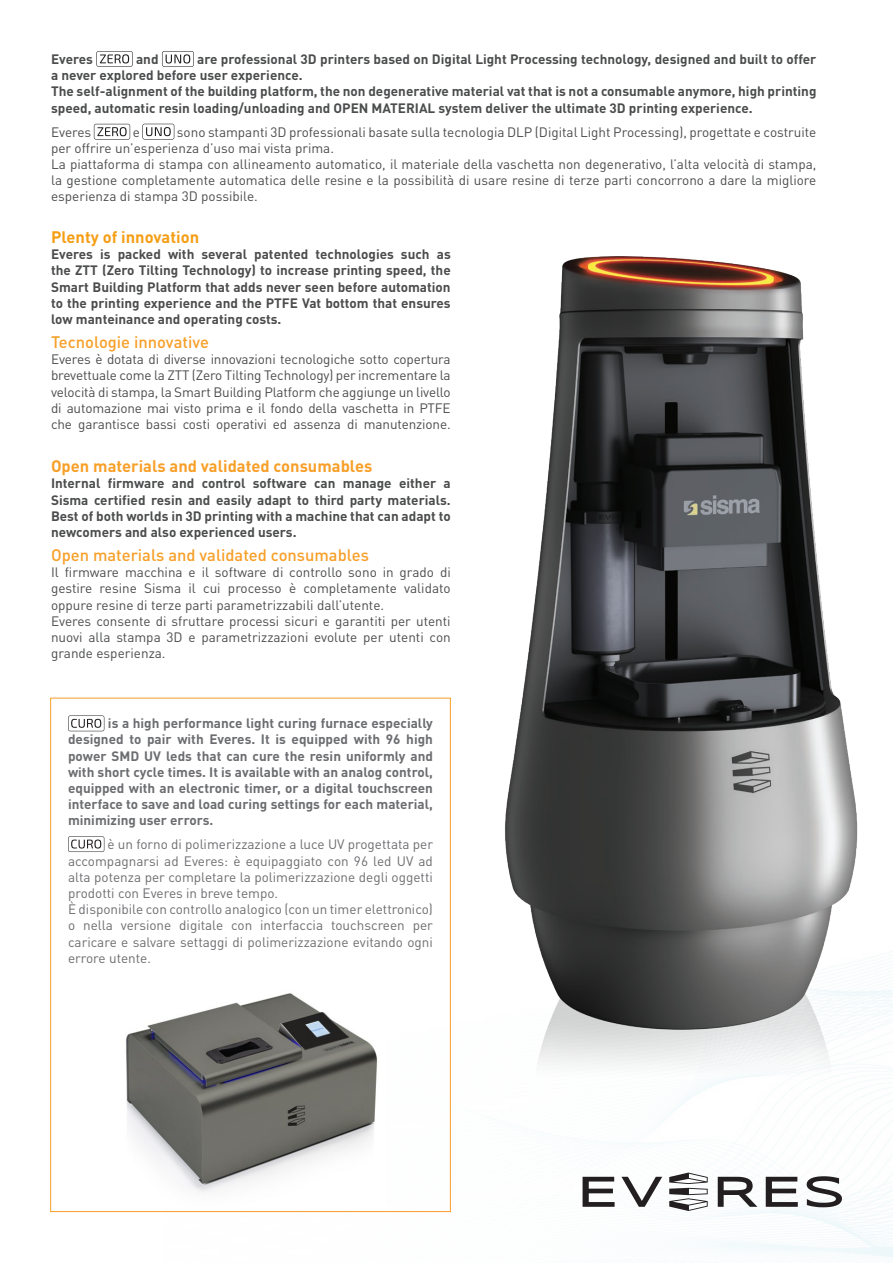
<style>
.page{position:relative;width:893px;height:1263px;background:#fff}
.page>*{position:absolute;margin:0;border:0;box-sizing:border-box;transform-origin:0 0}
.t1{font:500 16.5px "DIN Pro";color:#f89f28}
.t2{font:700 16.5px "DIN Pro";color:#f89f28}
.t3{font:700 16.5px "DIN Pro";color:#f59e14}
.t4{font:13.5px/16.2px "DIN Pro";color:#4b4c4d}
.t5{font:700 13.5px/16.2px "DIN Pro";color:#4b4c4d;text-align:justify}
.t6{font:13.5px/16.2px "DIN Pro";color:#6c6d70}
.t7{font:700 13.5px/16.2px "DIN Pro";color:#6c6d70;text-align:justify}
</style>
<div class="page">
<img style="left:505px;top:257px;width:388px;height:850px">
<svg style="left:96px;top:51px;width:37px;height:16px"></svg>
<svg style="left:162px;top:51px;width:32px;height:16px"></svg>
<svg style="left:94px;top:124px;width:36px;height:16px"></svg>
<svg style="left:142px;top:124px;width:32px;height:16px"></svg>
<svg style="left:669px;top:1172px;width:39px;height:39px"></svg>
<svg style="left:718px;top:1177px;width:39px;height:30px"></svg>
<svg style="left:766px;top:1177px;width:32px;height:30px"></svg>
<svg style="left:807px;top:1176px;width:35px;height:31px"></svg>
<svg style="left:583px;top:1177px;width:32px;height:30px"></svg>
<svg style="left:621px;top:1177px;width:41px;height:30px"></svg>
<svg style="left:68px;top:715px;width:36px;height:16px"></svg>
<svg style="left:68px;top:836px;width:36px;height:16px"></svg>
<img style="left:125px;top:993px;width:253px;height:199px">
<p class="t5" style="left:51px;top:49px;width:767px;text-align:left;text-indent:146px">are professional 3D printers based on Digital Light Processing technology, designed and built to offer a never explored before user experience.<br>The self-alignment of the building platform, the non degenerative material vat that is not a consumable anymore, high printing speed, automatic resin loading/unloading and OPEN MATERIAL system deliver the ultimate 3D printing experience.</p>
<p class="t4" style="left:51px;top:122px;width:42px">Everes</p>
<p class="t4" style="left:133px;top:122px;width:9px">e</p>
<p class="t5" style="left:51px;top:49px;width:43px">Everes</p>
<p class="t5" style="left:136px;top:49px;width:24px">and</p>
<p class="t4" style="left:51px;top:122px;width:767px;text-indent:126px">sono stampanti 3D professionali basate sulla tecnologia DLP (Digital Light Processing), progettate e costruite per offrire un’esperienza d’uso mai vista prima.<br>La piattaforma di stampa con allineamento automatico, il materiale della vaschetta non degenerativo, l’alta velocità di stampa, la gestione completamente automatica delle resine e la possibilità di usare resine di terze parti concorrono a dare la migliore esperienza di stampa 3D possibile.</p>
<p class="t3" style="left:51px;top:223px;width:150px">Plenty of innovation</p>
<p class="t5" style="left:51px;top:245px;width:401px">Everes is packed with several patented technologies such as the ZTT (Zero Tilting Technology) to increase printing speed, the Smart Building Platform that adds never seen before automation to the printing experience and the PTFE Vat bottom that ensures low manteinance and operating costs.</p>
<p class="t1" style="left:51px;top:329px;width:159px">Tecnologie innovative</p>
<p class="t4" style="left:51px;top:350px;width:401px;text-align:justify">Everes è dotata di diverse innovazioni tecnologiche sotto copertura brevettuale come la ZTT (Zero Tilting Technology) per incrementare la velocità di stampa, la Smart Building Platform che aggiunge un livello di automazione mai visto prima e il fondo della vaschetta in PTFE che garantisce bassi costi operativi ed assenza di manutenzione.</p>
<p class="t2" style="left:51px;top:452px;width:323px">Open materials and validated consumables</p>
<p class="t5" style="left:51px;top:474px;width:401px">Internal firmware and control software can manage either a Sisma certified resin and easily adapt to third party materials.<br>Best of both worlds in 3D printing with a machine that can adapt to newcomers and also experienced users.</p>
<p class="t1" style="left:51px;top:542px;width:319px">Open materials and validated consumables</p>
<p class="t4" style="left:51px;top:563px;width:401px">Il firmware macchina e il software di controllo sono in grado di gestire resine Sisma il cui processo è completamente validato oppure resine di terze parti parametrizzabili dall’utente.<br>Everes consente di sfruttare processi sicuri e garantiti per utenti nuovi alla stampa 3D e parametrizzazioni evolute per utenti con grande esperienza.</p>
<p class="t7" style="left:68px;top:713px;width:366px;text-indent:40px">is a high performance light curing furnace especially designed to pair with Everes. It is equipped with 96 high power SMD UV leds that can cure the resin uniformly and with short cycle times. It is available with an analog control, equipped with an electronic timer, or a digital touchscreen interface to save and load curing settings for each material, minimizing user errors.</p>
<p class="t6" style="left:68px;top:835px;width:366px;text-indent:40px">è un forno di polimerizzazione a luce UV progettata per accompagnarsi ad Everes: è equipaggiato con 96 led UV ad alta potenza per completare la polimerizzazione degli oggetti prodotti con Everes in breve tempo.<br>È disponibile con controllo analogico (con un timer elettronico) o nella versione digitale con interfaccia touchscreen per caricare e salvare settaggi di polimerizzazione evitando ogni errore utente.</p>
</div>
